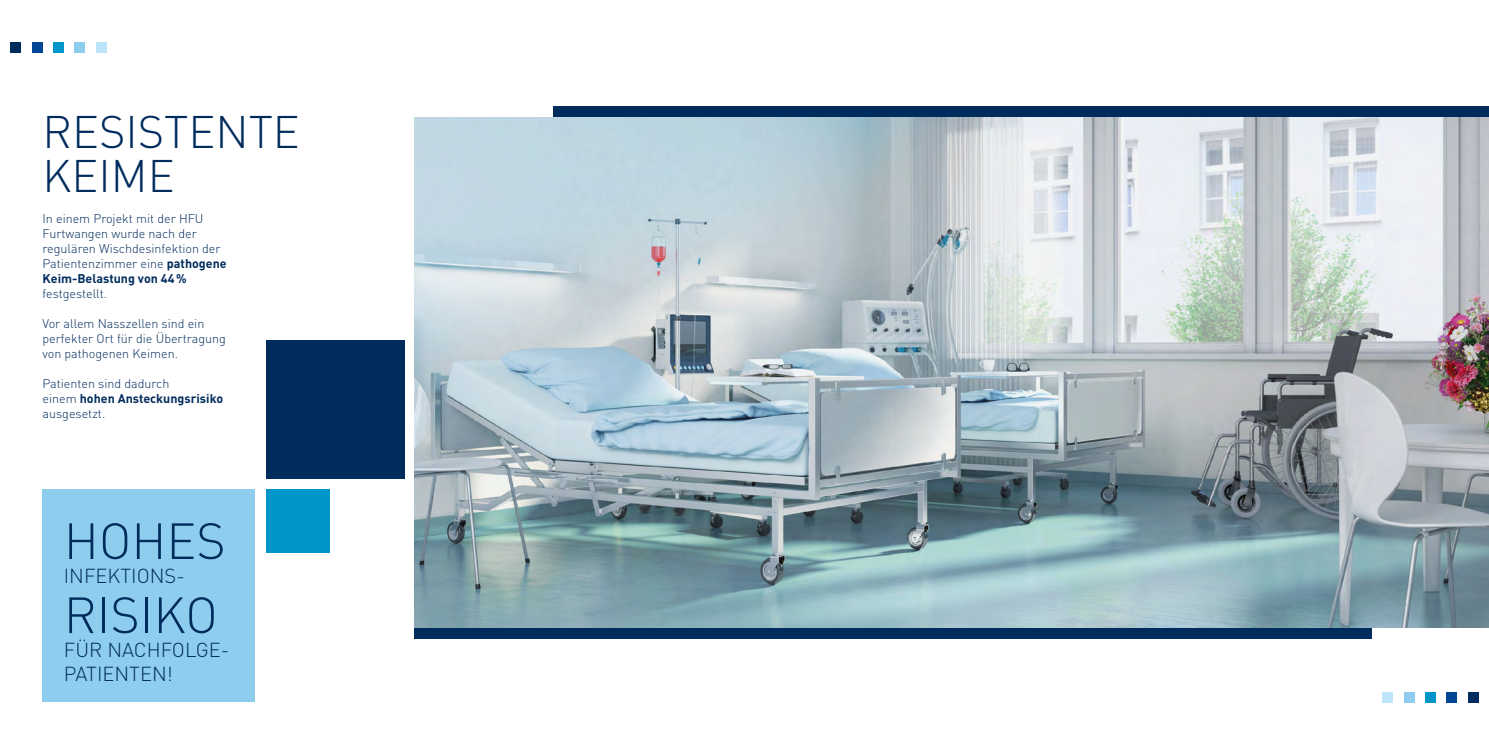
<style>
.page{position:relative;width:1489px;height:745px;background:#fff}
.page>*{position:absolute;margin:0;border:0;box-sizing:border-box;transform-origin:0 0}
.t1{font:300 50px "DIN";color:#002c5d}
.t2{font:300 45px/43.8px "DIN";color:#002c5d}
.t3{font:300 20px/24px "DIN";color:#002c5d}
.t4{font:300 12.5px/15px "DIN";color:#002c5d}
.s1{font-weight:700}
</style>
<div class="page">
<img style="left:415px;top:117px;width:1073px;height:510px">
<div style="left:11px;top:43px;width:10px;height:10px;background:#002c5d"></div>
<div style="left:32px;top:43px;width:11px;height:10px;background:#014694"></div>
<div style="left:96px;top:43px;width:10px;height:10px;background:#bce4fa"></div>
<div style="left:53px;top:43px;width:11px;height:10px;background:#0096c9"></div>
<div style="left:74px;top:43px;width:11px;height:10px;background:#8ecded"></div>
<div style="left:1467px;top:691px;width:11px;height:11px;background:#002c5d"></div>
<div style="left:1446px;top:691px;width:10px;height:11px;background:#014694"></div>
<div style="left:1382px;top:691px;width:11px;height:11px;background:#bce4fa"></div>
<div style="left:1424px;top:691px;width:11px;height:11px;background:#0096c9"></div>
<div style="left:1403px;top:691px;width:11px;height:11px;background:#8ecded"></div>
<div style="left:553px;top:106px;width:935px;height:11px;background:#002c5d"></div>
<div style="left:415px;top:627px;width:956px;height:11px;background:#002c5d"></div>
<div style="left:266px;top:489px;width:64px;height:64px;background:#0096c9"></div>
<div style="left:43px;top:489px;width:212px;height:213px;background:#8ecded"></div>
<div style="left:266px;top:340px;width:138px;height:138px;background:#002c5d"></div>
<p class="t2" style="left:43px;top:109px;width:259px">RESISTENTE<br>KEIME</p>
<p class="t4" style="left:43px;top:211px;width:186px">In einem Projekt mit der HFU<br>Furtwangen wurde nach der regulären Wischdesinfektion der<br>Patientenzimmer eine <span class="s1">pathogene<br>Keim-Belastung von 44% </span>festgestellt.</p>
<p class="t4" style="left:43px;top:316px;width:185px">Vor allem Nasszellen sind ein perfekter Ort für die Übertragung von pathogenen Keimen.</p>
<p class="t4" style="left:43px;top:376px;width:182px">Patienten sind dadurch<br>einem <span class="s1">hohen Ansteckungsrisiko </span>ausgesetzt.</p>
<p class="t1" style="left:64px;top:510px;width:163px">HOHES</p>
<p class="t3" style="left:64px;top:563px;width:122px">INFEKTIONS-</p>
<p class="t1" style="left:64px;top:584px;width:155px">RISIKO</p>
<p class="t3" style="left:64px;top:637px;width:167px">FÜR NACHFOLGE-<br>PATIENTEN!</p>
</div>
